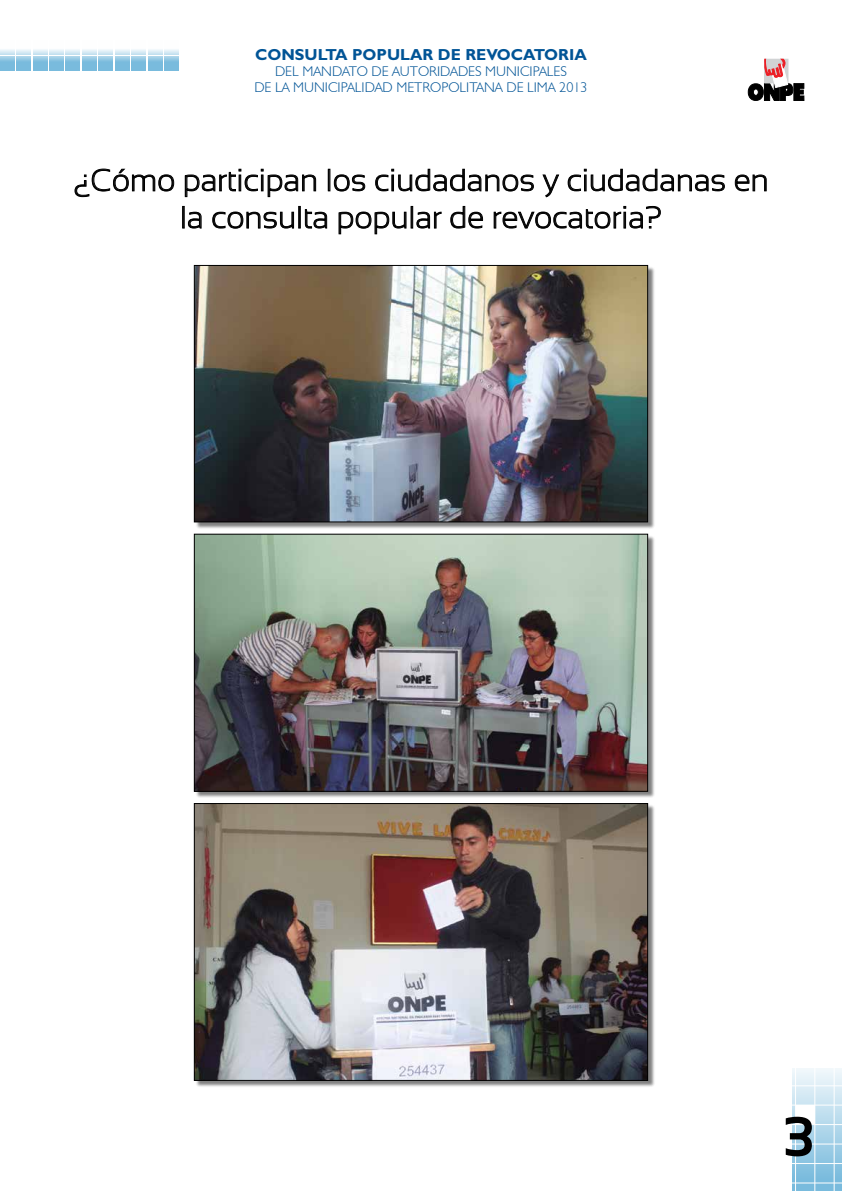
<style>
.page{position:relative;width:842px;height:1191px;background:#fff}
.page>*{position:absolute;margin:0;border:0;box-sizing:border-box;transform-origin:0 0}
.t1{font:700 56px "Sansation";color:#000}
.t2{font:300 31px/37.2px "Sansation";color:#000;text-align:center}
.t3{font:700 16px "Gill Sans Std";color:#005496}
.t4{font:300 14px/16px "Humanist 521 BT";color:#005496;text-align:center}
</style>
<div class="page">
<svg style="left:748px;top:59px;width:56px;height:42px"></svg>
<div style="left:792px;top:1067px;width:50px;height:124px;background:linear-gradient(to bottom,#f1f8fb,#75b9dc)"></div>
<hr style="left:789px;top:1182px;width:53px;height:1px;background:#fff">
<hr style="left:789px;top:1163px;width:53px;height:1px;background:#fff">
<hr style="left:789px;top:1143px;width:53px;height:1px;background:#fff">
<hr style="left:789px;top:1124px;width:53px;height:1px;background:#fff">
<hr style="left:789px;top:1104px;width:53px;height:1px;background:#fff">
<hr style="left:789px;top:1085px;width:53px;height:1px;background:#fff">
<hr style="left:795px;top:1036px;width:1px;height:155px;background:#fff">
<hr style="left:814px;top:1063px;width:1px;height:128px;background:#fff">
<hr style="left:834px;top:1067px;width:1px;height:124px;background:#fff">
<div style="left:796px;top:1105px;width:19px;height:19px;background:#fff"></div>
<svg style="left:0;top:49px;width:14px;height:5px"></svg>
<svg style="left:16px;top:49px;width:15px;height:5px"></svg>
<svg style="left:33px;top:49px;width:14px;height:5px"></svg>
<svg style="left:49px;top:49px;width:15px;height:5px"></svg>
<svg style="left:66px;top:49px;width:14px;height:5px"></svg>
<svg style="left:82px;top:49px;width:15px;height:5px"></svg>
<svg style="left:99px;top:49px;width:14px;height:5px"></svg>
<svg style="left:115px;top:49px;width:14px;height:5px"></svg>
<svg style="left:132px;top:49px;width:14px;height:5px"></svg>
<svg style="left:148px;top:49px;width:14px;height:5px"></svg>
<svg style="left:165px;top:49px;width:14px;height:5px"></svg>
<svg style="left:0;top:57px;width:14px;height:14px"></svg>
<svg style="left:16px;top:57px;width:15px;height:14px"></svg>
<svg style="left:33px;top:57px;width:14px;height:14px"></svg>
<svg style="left:49px;top:57px;width:15px;height:14px"></svg>
<svg style="left:66px;top:57px;width:14px;height:14px"></svg>
<svg style="left:82px;top:57px;width:15px;height:14px"></svg>
<svg style="left:99px;top:57px;width:14px;height:14px"></svg>
<svg style="left:115px;top:57px;width:14px;height:14px"></svg>
<svg style="left:132px;top:57px;width:14px;height:14px"></svg>
<svg style="left:148px;top:57px;width:14px;height:14px"></svg>
<svg style="left:165px;top:57px;width:14px;height:14px"></svg>
<svg style="left:74px;top:168px;width:101px;height:30px"></svg>
<svg style="left:184px;top:169px;width:133px;height:29px"></svg>
<div style="left:328px;top:169px;width:2px;height:22px;border:1px solid #000"></div>
<svg style="left:333px;top:174px;width:33px;height:18px"></svg>
<svg style="left:375px;top:168px;width:159px;height:24px"></svg>
<svg style="left:542px;top:174px;width:18px;height:24px"></svg>
<svg style="left:567px;top:168px;width:158px;height:24px"></svg>
<svg style="left:734px;top:174px;width:33px;height:18px"></svg>
<div style="left:182px;top:206px;width:3px;height:23px;border:1px solid #000"></div>
<svg style="left:188px;top:211px;width:14px;height:18px"></svg>
<svg style="left:212px;top:211px;width:83px;height:18px"></svg>
<div style="left:298px;top:206px;width:3px;height:23px;border:1px solid #000"></div>
<svg style="left:304px;top:209px;width:24px;height:20px"></svg>
<svg style="left:338px;top:211px;width:69px;height:24px"></svg>
<div style="left:411px;top:206px;width:2px;height:23px;border:1px solid #000"></div>
<svg style="left:416px;top:211px;width:26px;height:18px"></svg>
<svg style="left:450px;top:205px;width:34px;height:24px"></svg>
<svg style="left:493px;top:205px;width:168px;height:24px"></svg>
<div style="left:195px;top:266px;width:460px;height:263px;background:#000;opacity:.5"></div>
<img style="left:196px;top:267px;width:450px;height:253px">
<div style="left:194px;top:265px;width:454px;height:257px;border:1px solid #000"></div>
<div style="left:195px;top:535px;width:460px;height:263px;background:#000;opacity:.5"></div>
<img style="left:196px;top:536px;width:450px;height:253px">
<div style="left:194px;top:534px;width:454px;height:257px;border:1px solid #000"></div>
<div style="left:195px;top:804px;width:460px;height:283px;background:#000;opacity:.5"></div>
<img style="left:196px;top:805px;width:450px;height:273px">
<div style="left:194px;top:803px;width:454px;height:277px;border:1px solid #000"></div>
<p class="t3" style="left:255px;top:45px;width:333px">CONSULTA POPULAR DE REVOCATORIA</p>
<p class="t4" style="left:254px;top:63px;width:335px">DEL MANDATO DE AUTORIDADES MUNICIPALES<br>DE LA MUNICIPALIDAD METROPOLITANA DE LIMA 2013</p>
<h2 class="t2" style="left:73px;top:161px;width:697px">¿Cómo participan los ciudadanos y ciudadanas en la consulta popular de revocatoria?</h2>
<h1 class="t1" style="left:783px;top:1104px;width:32px">3</h1>
</div>
